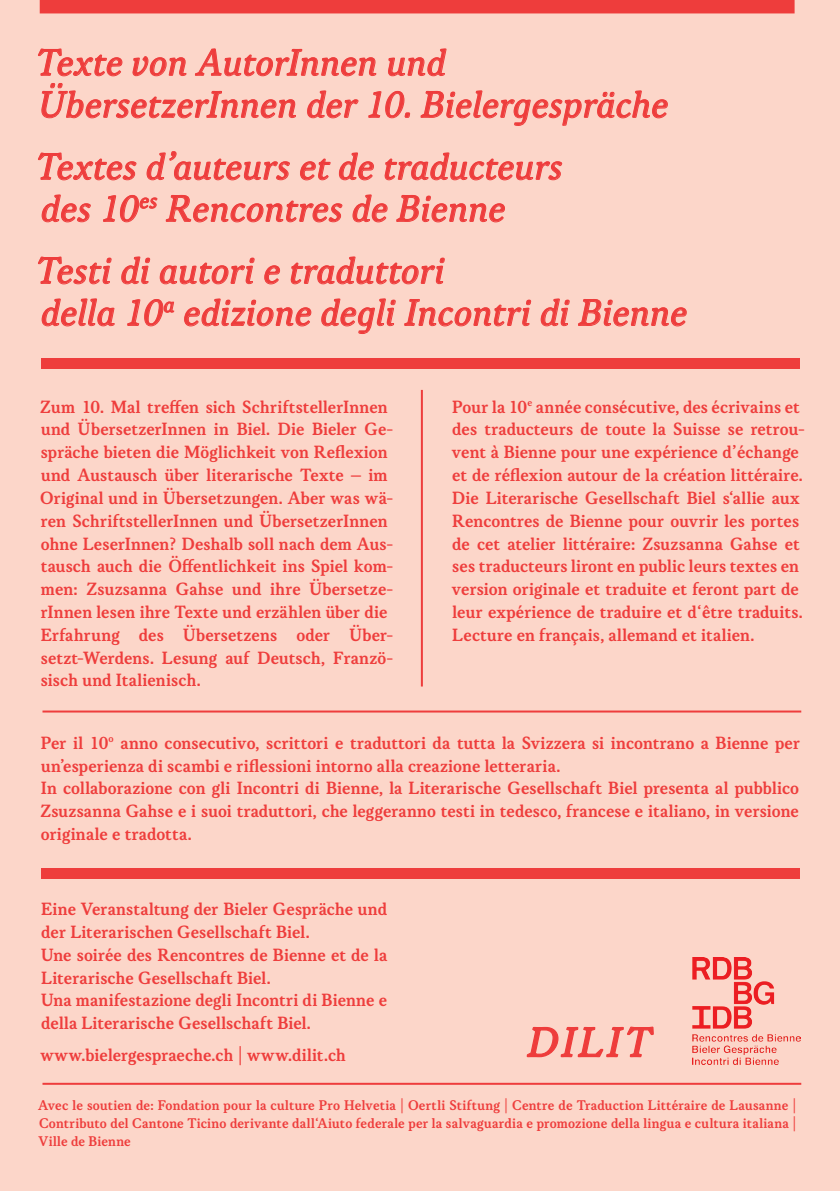
<style>
.page{position:relative;width:840px;height:1191px;background:#fff}
.page>*{position:absolute;margin:0;border:0;box-sizing:border-box;transform-origin:0 0}
.t1{font:40px/42px "Korpus B12";color:#ee3d3c}
.t2{font:19px/22.8px "Korpus C";letter-spacing:.005em;color:#ee3d3c}
.t3{font:15px/18px "Korpus C";letter-spacing:.015em;color:#ee3d3c;text-align:justify}
</style>
<div class="page">
<div style="left:0;top:0;width:839px;height:1191px;background:#fcd6c9"></div>
<svg style="left:38px;top:45px;width:629px;height:81px;background:#fac5b9"></svg>
<svg style="left:38px;top:149px;width:523px;height:76px;background:#fac2b7"></svg>
<svg style="left:121px;top:253px;width:29px;height:31px"></svg>
<svg style="left:160px;top:258px;width:94px;height:29px;background:#f9bab0"></svg>
<svg style="left:264px;top:265px;width:16px;height:19px"></svg>
<svg style="left:290px;top:253px;width:154px;height:34px;background:#f9beb3"></svg>
<svg style="left:38px;top:257px;width:76px;height:69px;background:#f9bcb1"></svg>
<svg style="left:127px;top:296px;width:47px;height:30px"></svg>
<svg style="left:184px;top:295px;width:127px;height:38px;background:#f9bfb4"></svg>
<svg style="left:321px;top:295px;width:74px;height:39px;background:#f9bdb2"></svg>
<svg style="left:404px;top:299px;width:126px;height:30px;background:#f9bcb1"></svg>
<svg style="left:540px;top:295px;width:29px;height:31px"></svg>
<svg style="left:577px;top:299px;width:109px;height:30px;background:#f9b9af"></svg>
<div style="left:40px;top:0;width:754px;height:13px;background:#ee3d3c"></div>
<div style="left:41px;top:358px;width:757px;height:11px;background:#ee3d3c"></div>
<div style="left:41px;top:868px;width:757px;height:10px;background:#ee3d3c"></div>
<svg style="left:525px;top:1025px;width:129px;height:54px;background:#f9b7ac"></svg>
<hr style="left:42px;top:710px;width:758px;height:2px;background:#ee3d3c">
<hr style="left:42px;top:1082px;width:758px;height:2px;background:#ee3d3c">
<hr style="left:420px;top:390px;width:2px;height:296px;background:#ee3d3c">
<img style="left:692px;top:957px;width:107px;height:107px">
<h1 class="t1" style="left:35px;top:42px;width:634px">Texte von AutorInnen und<br>ÜbersetzerInnen der 10. Bielergespräche</h1>
<h1 class="t1" style="left:35px;top:146px;width:529px">Textes d’auteurs et de traducteurs des 10<sup>es</sup> Rencontres de Bienne</h1>
<h1 class="t1" style="left:35px;top:250px;width:653px">Testi di autori e traduttori<br>della 10<sup>a</sup> edizione degli Incontri di Bienne</h1>
<p class="t2" style="left:40px;top:395px;width:354px">Zum 10. Mal treffen sich SchriftstellerInnen und ÜbersetzerInnen in Biel. Die Bieler Ge&shy;spräche bieten die Möglichkeit von Reflexion und Austausch über literarische Texte – im Original und in Übersetzungen. Aber was wä&shy;ren SchriftstellerInnen und ÜbersetzerInnen ohne LeserInnen? Deshalb soll nach dem Aus&shy;tausch auch die Öffentlichkeit ins Spiel kom&shy;men: Zsuzsanna Gahse und ihre Übersetze&shy;rInnen lesen ihre Texte und erzählen über die Erfahrung des Übersetzens oder Über&shy;setzt-Werdens. Lesung auf Deutsch, Franzö&shy;sisch und Italienisch.</p>
<p class="t2" style="left:451px;top:395px;width:354px">Pour la 10<sup>e</sup> année consécutive, des écrivains et des traducteurs de toute la Suisse se retrou&shy;vent à Bienne pour une expérience d’échange et de réflexion autour de la création littéraire.<br>Die Literarische Gesellschaft Biel s‘allie aux Rencontres de Bienne pour ouvrir les portes de cet atelier littéraire: Zsuzsanna Gahse et ses traducteurs liront en public leurs textes en version originale et traduite et feront part de leur expérience de traduire et d‘être traduits.<br>Lecture en français, allemand et italien.</p>
<p class="t2" style="left:40px;top:731px;width:760px">Per il 10<sup>o</sup> anno consecutivo, scrittori e traduttori da tutta la Svizzera si incontrano a Bienne per un’esperienza di scambi e riflessioni intorno alla creazione letteraria.<br>In collaborazione con gli Incontri di Bienne, la Literarische Gesellschaft Biel presenta al pubblico Zsuzsanna Gahse e i suoi traduttori, che leggeranno testi in tedesco, francese e italiano, in versione originale e tradotta.</p>
<p class="t2" style="left:41px;top:897px;width:347px">Eine Veranstaltung der Bieler Gespräche und der Literarischen Gesellschaft Biel.<br>Une soirée des Rencontres de Bienne et de la Literarische Gesellschaft Biel.<br>Una manifestazione degli Incontri di Bienne e della Literarische Gesellschaft Biel.</p>
<p class="t2" style="left:40px;top:1043px;width:307px">www.bielergespraeche.ch | www.dilit.ch</p>
<p class="t3" style="left:38px;top:1096px;width:759px">Avec le soutien de: Fondation pour la culture Pro Helvetia | Oertli Stiftung | Centre de Traduction Littéraire de Lausanne | Contributo del Cantone Ticino derivante dall‘Aiuto federale per la salvaguardia e promozione della lingua e cultura italiana | Ville de Bienne</p>
</div>
